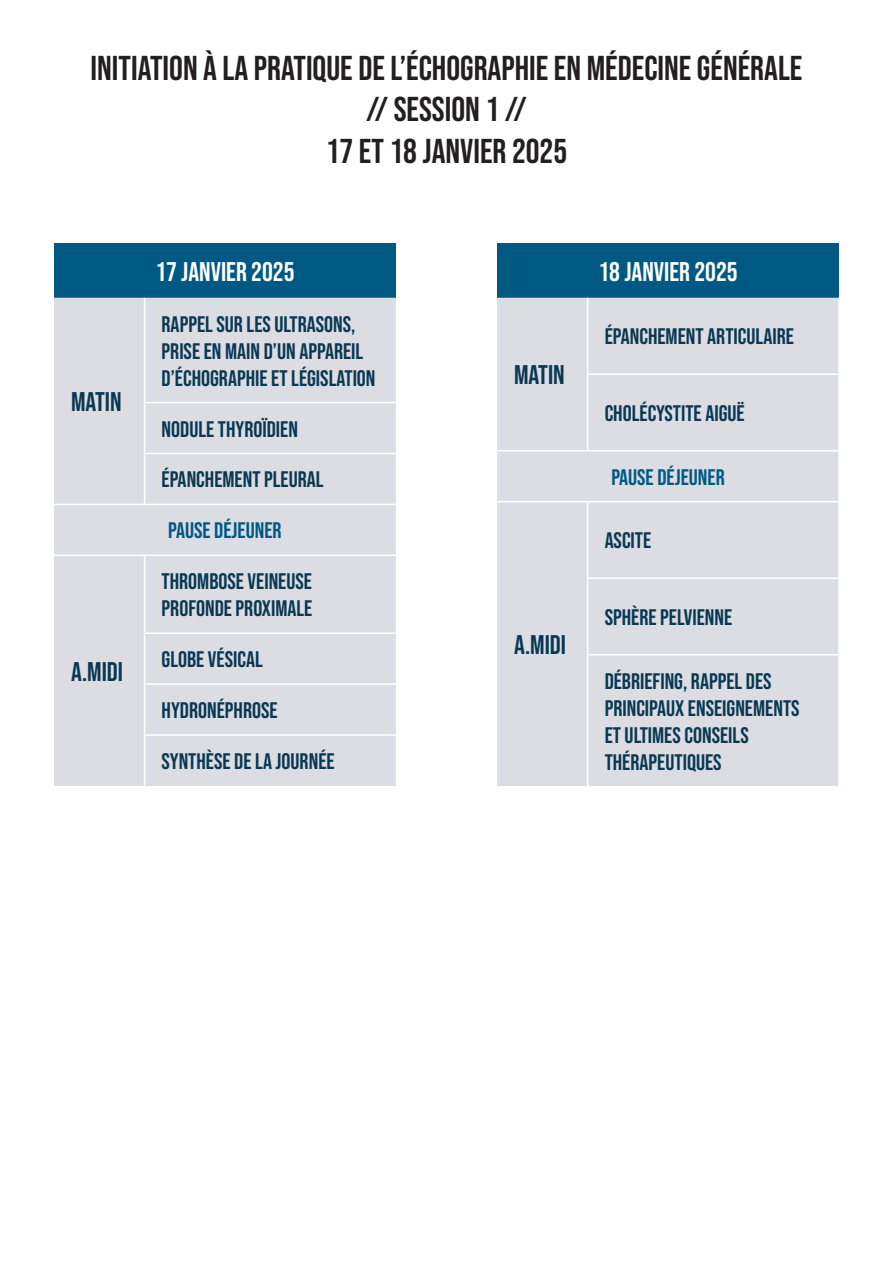
<style>
.page{position:relative;width:893px;height:1263px;background:#fff}
.page>*{position:absolute;margin:0;border:0;box-sizing:border-box;transform-origin:0 0}
.t1{font:34.5px "Bebas Neue";color:#231f20}
.t2{font:27px "Bebas Neue";color:#fff}
.t3{font:27px "Bebas Neue";color:#0a3853}
.t4{font:22.5px/27px "Bebas Neue";color:#0a3853}
.t5{font:22.5px "Bebas Neue";color:#005983}
</style>
<div class="page">
<div style="left:54px;top:243px;width:342px;height:55px;background:#005983"></div>
<div style="left:54px;top:298px;width:342px;height:488px;background:#dbdde3"></div>
<hr style="left:144px;top:298px;width:1px;height:104px;background:#fff">
<hr style="left:144px;top:402px;width:252px;height:1px;background:#fff">
<hr style="left:144px;top:403px;width:1px;height:50px;background:#fff">
<hr style="left:144px;top:453px;width:252px;height:1px;background:#fff">
<hr style="left:144px;top:454px;width:1px;height:50px;background:#fff">
<hr style="left:54px;top:504px;width:91px;height:1px;background:#fff">
<hr style="left:145px;top:504px;width:251px;height:1px;background:#fff">
<hr style="left:54px;top:555px;width:91px;height:1px;background:#fff">
<hr style="left:145px;top:555px;width:251px;height:1px;background:#fff">
<hr style="left:144px;top:556px;width:1px;height:76px;background:#fff">
<hr style="left:144px;top:632px;width:252px;height:2px;background:#fff">
<hr style="left:144px;top:634px;width:1px;height:49px;background:#fff">
<hr style="left:144px;top:683px;width:252px;height:2px;background:#fff">
<hr style="left:144px;top:685px;width:1px;height:49px;background:#fff">
<hr style="left:144px;top:734px;width:252px;height:2px;background:#fff">
<hr style="left:144px;top:736px;width:1px;height:50px;background:#fff">
<div style="left:497px;top:243px;width:342px;height:55px;background:#005983"></div>
<div style="left:497px;top:298px;width:341px;height:488px;background:#dbdde3"></div>
<hr style="left:587px;top:298px;width:1px;height:75px;background:#fff">
<hr style="left:587px;top:375px;width:1px;height:75px;background:#fff">
<hr style="left:587px;top:502px;width:1px;height:75px;background:#fff">
<hr style="left:587px;top:579px;width:1px;height:75px;background:#fff">
<hr style="left:587px;top:655px;width:1px;height:131px;background:#fff">
<hr style="left:497px;top:450px;width:91px;height:2px;background:#fff">
<hr style="left:587px;top:373px;width:253px;height:2px;background:#fff">
<hr style="left:588px;top:450px;width:252px;height:2px;background:#fff">
<hr style="left:497px;top:501px;width:91px;height:1px;background:#fff">
<hr style="left:588px;top:501px;width:252px;height:1px;background:#fff">
<hr style="left:587px;top:577px;width:253px;height:2px;background:#fff">
<hr style="left:587px;top:654px;width:253px;height:1px;background:#fff">
<p class="t1" style="left:91px;top:48px;width:713px">INITIATION À LA PRATIQUE DE L’ÉCHOGRAPHIE EN MÉDECINE GÉNÉRALE</p>
<p class="t1" style="left:366px;top:90px;width:162px">// SESSION 1 //</p>
<p class="t1" style="left:326px;top:131px;width:243px">17 ET 18 JANVIER 2025</p>
<p class="t3" style="left:71px;top:387px;width:52px">MATIN</p>
<p class="t3" style="left:71px;top:656px;width:54px">A.MIDI</p>
<p class="t2" style="left:155px;top:256px;width:141px">17 JANVIER 2025</p>
<p class="t4" style="left:162px;top:310px;width:215px">RAPPEL SUR LES ULTRASONS,<br>PRISE EN MAIN D’UN APPAREIL<br>D’ÉCHOGRAPHIE ET LÉGISLATION</p>
<p class="t4" style="left:162px;top:415px;width:138px">NODULE THYROÏDIEN</p>
<p class="t4" style="left:162px;top:466px;width:164px">ÉPANCHEMENT PLEURAL</p>
<p class="t5" style="left:168px;top:518px;width:115px">PAUSE DÉJEUNER</p>
<p class="t4" style="left:162px;top:568px;width:152px">THROMBOSE VEINEUSE<br>PROFONDE PROXIMALE</p>
<p class="t4" style="left:162px;top:646px;width:103px">GLOBE VÉSICAL</p>
<p class="t4" style="left:162px;top:696px;width:118px">HYDRONÉPHROSE</p>
<p class="t4" style="left:162px;top:747px;width:175px">SYNTHÈSE DE LA JOURNÉE</p>
<p class="t3" style="left:514px;top:360px;width:52px">MATIN</p>
<p class="t3" style="left:514px;top:630px;width:54px">A.MIDI</p>
<p class="t2" style="left:598px;top:256px;width:141px">18 JANVIER 2025</p>
<p class="t4" style="left:605px;top:323px;width:191px">ÉPANCHEMENT ARTICULAIRE</p>
<p class="t4" style="left:605px;top:399px;width:142px">CHOLÉCYSTITE AIGUË</p>
<p class="t5" style="left:611px;top:464px;width:115px">PAUSE DÉJEUNER</p>
<p class="t4" style="left:605px;top:527px;width:48px">ASCITE</p>
<p class="t4" style="left:605px;top:603px;width:129px">SPHÈRE PELVIENNE</p>
<p class="t4" style="left:605px;top:667px;width:196px">DÉBRIEFING, RAPPEL DES<br>PRINCIPAUX ENSEIGNEMENTS<br>ET ULTIMES CONSEILS<br>THÉRAPEUTIQUES</p>
</div>
